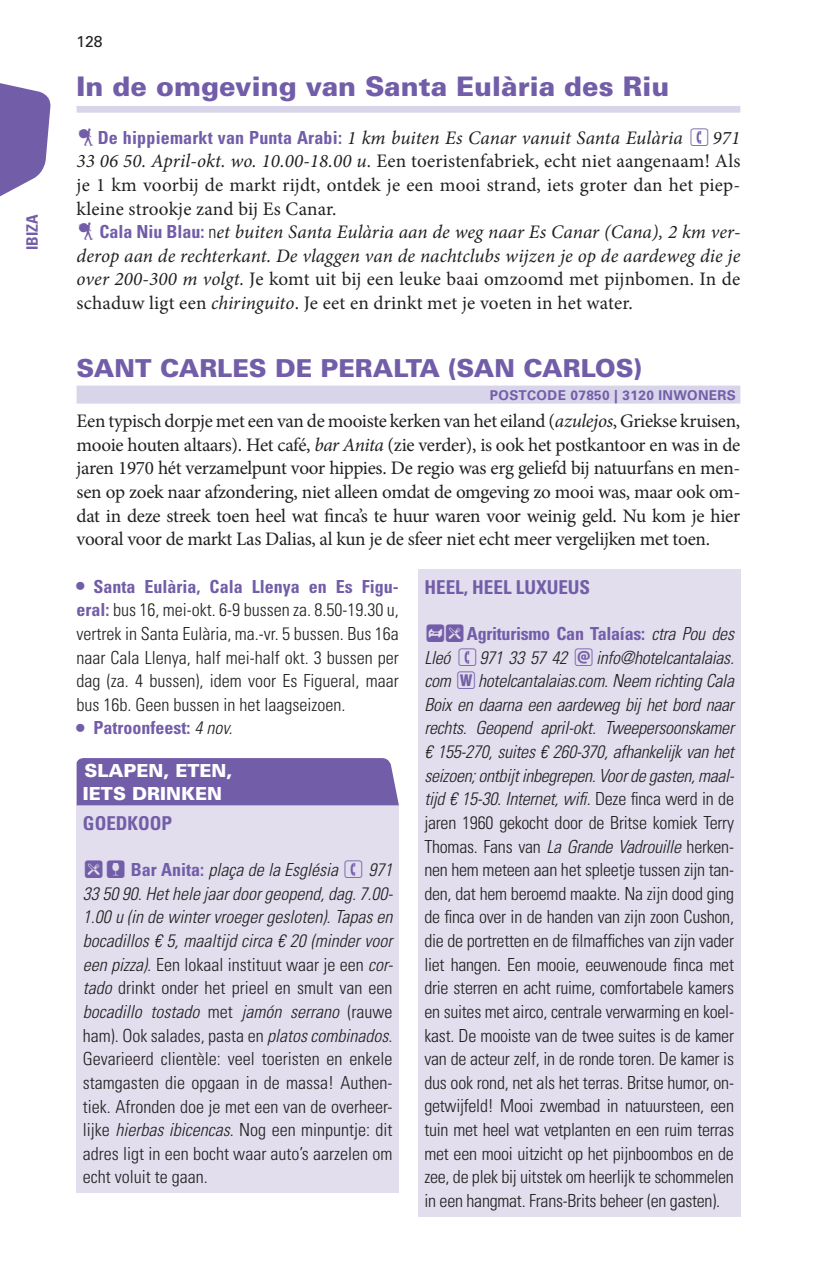
<style>
.page{position:relative;width:817px;height:1276px;background:#fff}
.page>*{position:absolute;margin:0;border:0;box-sizing:border-box;transform-origin:0 0}
.t1{font:900 27px "Univers LT Std";color:#725da8}
.t2{font:900 24.75px "Univers LT Std";color:#725da8}
.t3{font:19.12px/23.6px "Minion Pro";letter-spacing:-.005em;color:#231f20;text-align:justify}
.t4{font:italic 19.12px/23.6px "Minion Pro";letter-spacing:.005em;color:#231f20;text-align:justify}
.t5{font:700 condensed 19.12px "Univers LT Std";color:#725da8}
.t6{font:300 condensed 18px/23.6px "Univers LT Std";color:#231f20;text-align:justify}
.t7{font:italic 300 condensed 18px/23.6px "Univers LT Std";letter-spacing:-.015em;color:#231f20;text-align:justify}
.t8{font:700 condensed 18px/23.6px "Univers LT Std";letter-spacing:-.015em;color:#725da8}
.t9{font:900 18px/23.6px "Univers LT Std";color:#fff}
.t10{font:700 condensed 15.75px "Univers LT Std";color:#725da8}
.t11{font:15.75px "Univers LT Std";color:#231f20}
.t12{font:700 13.5px "Univers LT Std";letter-spacing:.03em;color:#725da8}
.t13{font:300 condensed 2.25px "Univers LT Std";color:#fff}
.s1{font-family:"Univers LT Std";font-weight:700;font-style:normal;font-stretch:condensed;font-size:18px;color:#725da8}
.s2{font-style:italic}
.s3{font-family:"Univers LT Std";font-weight:300;font-style:normal;font-stretch:condensed;font-size:18px}
.s4{font-style:normal}
.s5{font-weight:700;font-stretch:normal;font-size:22.5px;color:#725da8}
.s6{font-weight:700;color:#725da8}
.s7{font-stretch:normal;font-size:22.5px}
.s8{font-weight:300;font-style:italic;color:#231f20}
.s9{font-weight:700;font-style:normal;color:#725da8}
.s10{color:#725da8}
</style>
<div class="page">
<svg style="left:0;top:83px;width:51px;height:114px"></svg>
<div style="left:418px;top:569px;width:322px;height:647px;background:#e2deee"></div>
<div style="left:77px;top:805px;width:322px;height:388px;background:#e2deee"></div>
<div style="left:77px;top:106px;width:663px;height:7px;background:#d8d4e9"></div>
<div style="left:77px;top:385px;width:663px;height:18px;background:#d8d4e9"></div>
<div style="left:77px;top:758px;width:322px;height:47px;background:#725da8"></div>
<p class="t10" style="left:23px;top:250px;width:36px;rotate:-90deg">ibiza</p>
<p class="t11" style="left:77px;top:32px;width:28px">128</p>
<h1 class="t1" style="left:77px;top:70px;width:594px">In de omgeving van Santa Eulària des Riu</h1>
<p class="t4" style="left:98px;top:126px;width:586px"><span class="s1">De hippiemarkt van Punta Arabi:</span> 1 km buiten Es Canar vanuit Santa Eulària</p>
<p class="t3" style="left:77px;top:126px;width:665px;text-indent:636px"><span class="s2">971<br>33 06 50. April-okt. wo. 10.00-18.00 u.</span> Een toeristenfabriek, echt niet aangenaam! Als je 1 km voorbij de markt rijdt, ontdek je een mooi strand, iets groter dan het piep&shy;kleine strookje zand bij Es Canar.</p>
<p class="t4" style="left:77px;top:220px;width:665px;text-indent:23px"><span class="s1">Cala Niu Blau:</span> <span class="s3">n</span>et buiten Santa Eulària aan de weg naar Es Canar (Cana), 2 km ver&shy;derop aan de rechterkant. De vlaggen van de nachtclubs wijzen je op de aardeweg die je over 200-300 m volgt. <span class="s4">Je komt uit bij een leuke baai omzoomd met pijnbomen. In de schaduw ligt een</span> chiringuito<span class="s4">. Je eet en drinkt met je voeten in het water.</span></p>
<h2 class="t2" style="left:77px;top:352px;width:566px">SANT CARLES DE PERALTA (SAN CARLOS)</h2>
<p class="t12" style="left:489px;top:387px;width:247px">POSTCODE 07850 | 3120 INWONERS</p>
<p class="t3" style="left:77px;top:409px;width:665px">Een typisch dorpje met een van de mooiste kerken van het eiland (<span class="s2">azulejos</span>, Griekse kruisen, mooie houten altaars). Het café, <span class="s2">bar Anita</span> (zie verder), is ook het postkantoor en was in de jaren 1970 hét verzamelpunt voor hippies. De regio was erg geliefd bij natuurfans en men&shy;sen op zoek naar afzondering, niet alleen omdat de omgeving zo mooi was, maar ook om&shy;dat in deze streek toen heel wat finca’s te huur waren voor weinig geld. Nu kom je hier vooral voor de markt Las Dalias, al kun je de sfeer niet echt meer vergelijken met toen.</p>
<p class="t6" style="left:77px;top:574px;width:324px"><span class="s5">•</span> <span class="s6">Santa Eulària, Cala Llenya en Es Figu&shy;eral:</span> bus 16, mei-okt. 6-9 bussen za. 8.50-19.30 u, vertrek in Santa Eulària, ma.-vr. 5 bussen. Bus 16a naar Cala Llenya, half mei-half okt. 3 bussen per dag (za. 4 bussen), idem voor Es Figueral, maar bus 16b. Geen bussen in het laagseizoen.</p>
<p class="t8" style="left:77px;top:716px;width:157px"><span class="s7">•</span> Patroonfeest: <span class="s8">4 nov.</span></p>
<p class="t9" style="left:83px;top:758px;width:151px">SLAPEN, ETEN,<br>IETS DRINKEN</p>
<p class="t5" style="left:83px;top:811px;width:91px">GOEDKOOP</p>
<p class="t7" style="left:131px;top:858px;width:209px"><span class="s9">Bar Anita:</span> plaça de la Església</p>
<p class="t5" style="left:424px;top:575px;width:167px">HEEL, HEEL LUXUEUS</p>
<p class="t8" style="left:424px;top:621px;width:311px">★ Agriturismo Can Talaías: <span class="s8">ctra Pou des<br>Lleó</span></p>
<p class="t7" style="left:424px;top:645px;width:311px;text-indent:171px">info@hotelcantalaias. com <span class="s10">□</span> hotelcantalaias.com. Neem richting Cala Boix en daarna een aardeweg bij het bord naar rechts. Geopend april-okt. Tweepersoonskamer € 155-270, suites € 260-370, afhankelijk van het seizoen; ontbijt inbegrepen. Voor de gasten, maal&shy;tijd € 15-30. Internet, wifi<span class="s4">. Deze finca werd in de</span></p>
<p class="t7" style="left:479px;top:645px;width:89px">971 33 57 42</p>
<p class="t13" style="left:586px;top:803px;width:2px">`</p>
<p class="t6" style="left:424px;top:811px;width:311px">jaren 1960 gekocht door de Britse komiek Terry Thomas. Fans van <span class="s2">La Grande Vadrouille</span> herken&shy;nen hem meteen aan het spleetje tussen zijn tan&shy;den, dat hem beroemd maakte. Na zijn dood ging de finca over in de handen van zijn zoon Cushon, die de portretten en de filmaffiches van zijn vader liet hangen. Een mooie, eeuwenoude finca met drie sterren en acht ruime, comfortabele kamers en suites met airco, centrale verwarming en koel&shy;kast. De mooiste van de twee suites is de kamer van de acteur zelf, in de ronde toren. De kamer is dus ook rond, net als het terras. Britse humor, on&shy;getwijfeld! Mooi zwembad in natuursteen, een tuin met heel wat vetplanten en een ruim terras met een mooi uitzicht op het pijnboombos en de zee, de plek bij uitstek om heerlijk te schommelen in een hangmat. Frans-Brits beheer (en gasten).</p>
<p class="t6" style="left:83px;top:858px;width:311px;text-indent:285px"><span class="s2">971<br>33 50 90. Het hele jaar door geopend, dag. 7.00- 1.00 u (in de winter vroeger gesloten). Tapas en bocadillos € 5, maaltijd circa € 20 (minder voor een pizza).</span> Een lokaal instituut waar je een <span class="s2">cor&shy;tado</span> drinkt onder het prieel en smult van een <span class="s2">bocadillo tostado</span> met <span class="s2">jamón serrano</span> (rauwe ham). Ook salades, pasta en <span class="s2">platos combinados</span>.<br>Gevarieerd clientèle: veel toeristen en enkele stamgasten die opgaan in de massa! Authen&shy;tiek. Afronden doe je met een van de overheer&shy;lijke <span class="s2">hierbas ibicencas</span>. Nog een minpuntje: dit adres ligt in een bocht waar auto’s aarzelen om echt voluit te gaan.</p>
</div>
